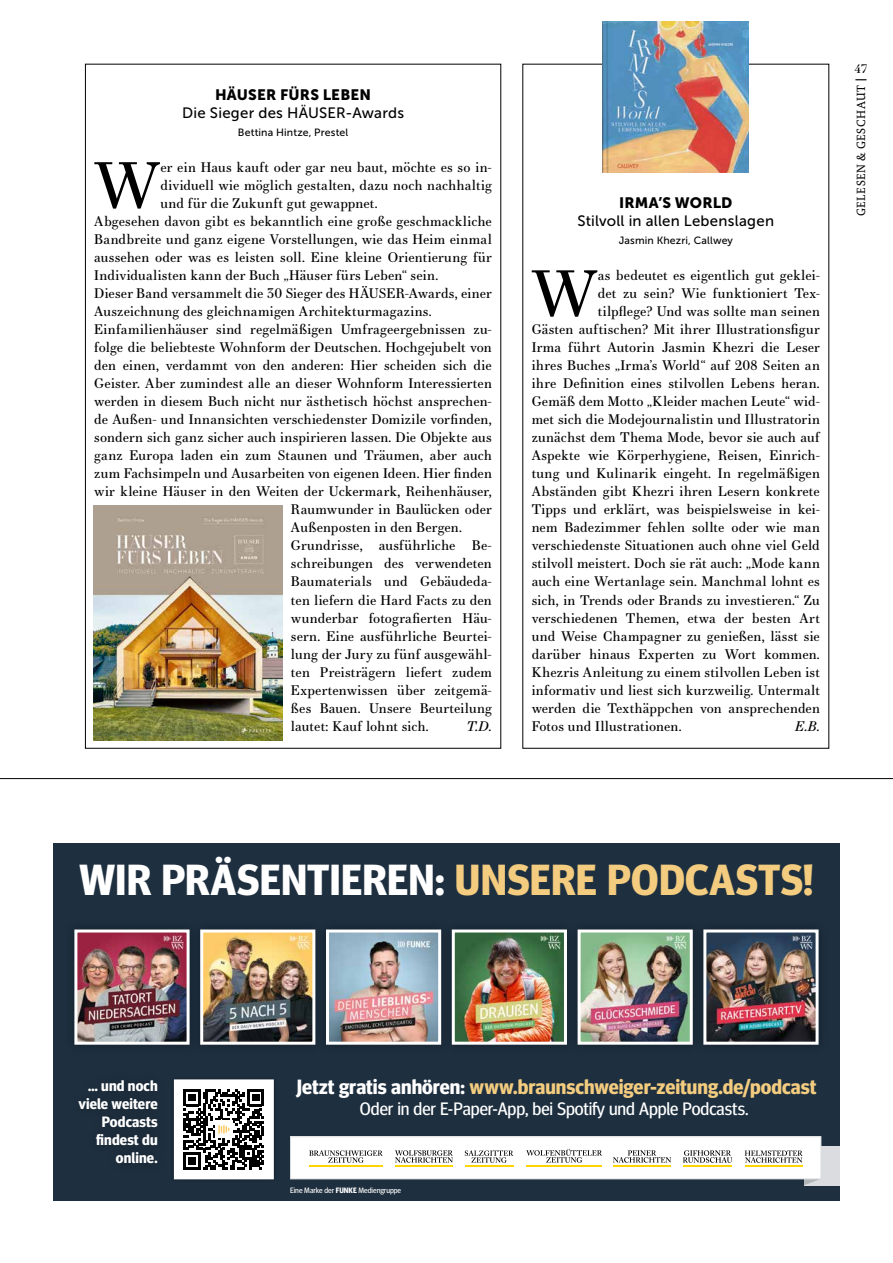
<style>
.page{position:relative;width:893px;height:1263px;background:#fff}
.page>*{position:absolute;margin:0;border:0;box-sizing:border-box;transform-origin:0 0}
.t1{font:63.6px "Essonnes Text";color:#000}
.t2{font:700 43.5px "Meta Headline Pro";letter-spacing:.01em;color:#fff}
.t3{font:700 20.7px "Meta Headline Pro";color:#f3cc7f}
.t4{font:18px "Meta Headline Pro";letter-spacing:-.005em;color:#fff}
.t5{font:15px "Museo Sans 500";letter-spacing:.015em;color:#000}
.t6{font:700 15px/18px "Meta Headline Pro";letter-spacing:.01em;color:#fff;text-align:right}
.t7{font:15px "Museo Sans 900";letter-spacing:.01em;color:#000}
.t8{font:13.5px "Essonnes Text";letter-spacing:.01em;color:#000}
.t9{font:italic 13.5px "Essonnes Text";color:#000}
.t10{font:12px "Expo Serif Pro";letter-spacing:.045em;color:#000}
.t11{font:12px "Essonnes Text";color:#000}
.t12{font:10.5px "Museo Sans 500";letter-spacing:.015em;color:#000}
.t13{font:7.8px "Meta Headline Pro";color:#fff}
.s1{font-weight:700}
.s2{color:#f3cc7f}
.s3{color:#fff}
</style>
<div class="page">
<img style="left:94px;top:505px;width:188px;height:235px">
<img style="left:603px;top:21px;width:146px;height:152px">
<hr style="left:0;top:778px;width:893px;height:1px;background:#000">
<div style="left:53px;top:843px;width:787px;height:357px;background:#1e2f3f"></div>
<div style="left:804px;top:1146px;width:36px;height:39px;background:#dadcdf"></div>
<div style="left:290px;top:1137px;width:531px;height:42px;background:#fff"></div>
<svg style="left:309px;top:1150px;width:74px;height:13px"></svg>
<hr style="left:309px;top:1165px;width:73px;height:2px;background:#ffd500">
<svg style="left:395px;top:1150px;width:58px;height:13px"></svg>
<hr style="left:395px;top:1165px;width:58px;height:2px;background:#ffd500">
<svg style="left:465px;top:1150px;width:48px;height:13px"></svg>
<hr style="left:465px;top:1165px;width:48px;height:2px;background:#ffd500">
<svg style="left:526px;top:1149px;width:76px;height:14px"></svg>
<hr style="left:526px;top:1165px;width:76px;height:2px;background:#ffd500">
<svg style="left:613px;top:1150px;width:58px;height:12px"></svg>
<hr style="left:613px;top:1165px;width:58px;height:2px;background:#ffd500">
<svg style="left:683px;top:1150px;width:49px;height:13px"></svg>
<hr style="left:683px;top:1165px;width:49px;height:2px;background:#ffd500">
<svg style="left:745px;top:1150px;width:74px;height:35px"></svg>
<hr style="left:745px;top:1165px;width:57px;height:2px;background:#ffd500">
<div style="left:290px;top:1136px;width:531px;height:43px;border:1px solid #dadcdf"></div>
<div style="left:65px;top:920px;width:134px;height:134px;background:#1c2c3b"></div>
<img style="left:74px;top:929px;width:116px;height:116px">
<div style="left:191px;top:920px;width:134px;height:134px;background:#1b2a39"></div>
<img style="left:200px;top:929px;width:116px;height:116px">
<div style="left:316px;top:920px;width:135px;height:134px;background:#1b2b39"></div>
<img style="left:326px;top:929px;width:116px;height:116px">
<div style="left:442px;top:920px;width:135px;height:134px;background:#1b2b39"></div>
<img style="left:451px;top:929px;width:116px;height:116px">
<div style="left:568px;top:920px;width:135px;height:134px;background:#1b2b39"></div>
<img style="left:577px;top:929px;width:116px;height:116px">
<div style="left:694px;top:920px;width:134px;height:134px;background:#1b2b3a"></div>
<img style="left:703px;top:929px;width:116px;height:116px">
<div style="left:170px;top:1075px;width:108px;height:108px;background:#000;opacity:.3"></div>
<div style="left:175px;top:1080px;width:98px;height:99px;background:#fff"></div>
<svg style="left:184px;top:1089px;width:80px;height:81px"></svg>
<div style="left:174px;top:1079px;width:100px;height:100px;border:1px solid #fff"></div>
<p class="t7" style="left:215px;top:86px;width:158px">HÄUSER FÜRS LEBEN</p>
<p class="t5" style="left:182px;top:104px;width:223px">Die Sieger des HÄUSER-Awards</p>
<p class="t12" style="left:238px;top:126px;width:112px">Bettina Hintze, Prestel</p>
<h1 class="t1" style="left:94px;top:139px;width:68px">W</h1>
<p class="t8" style="left:160px;top:157px;width:333px">er ein Haus kauft oder gar neu baut, möchte es so in-</p>
<p class="t8" style="left:160px;top:175px;width:333px">dividuell wie möglich gestalten, dazu noch nachhaltig</p>
<p class="t8" style="left:160px;top:193px;width:219px">und für die Zukunft gut gewappnet.</p>
<p class="t8" style="left:94px;top:211px;width:399px">Abgesehen davon gibt es bekanntlich eine große geschmackliche</p>
<p class="t8" style="left:94px;top:229px;width:399px">Bandbreite und ganz eigene Vorstellungen, wie das Heim einmal</p>
<p class="t8" style="left:94px;top:247px;width:399px">aussehen oder was es leisten soll. Eine kleine Orientierung für</p>
<p class="t8" style="left:94px;top:265px;width:345px">Individualisten kann der Buch „Häuser fürs Leben“ sein.</p>
<p class="t8" style="left:94px;top:283px;width:399px">Dieser Band versammelt die 30 Sieger des HÄUSER-Awards, einer</p>
<p class="t8" style="left:94px;top:301px;width:339px">Auszeichnung des gleichnamigen Architekturmagazins.</p>
<p class="t8" style="left:94px;top:319px;width:399px">Einfamilienhäuser sind regelmäßigen Umfrageergebnissen zu-</p>
<p class="t8" style="left:94px;top:338px;width:399px">folge die beliebteste Wohnform der Deutschen. Hochgejubelt von</p>
<p class="t8" style="left:94px;top:356px;width:399px">den einen, verdammt von den anderen: Hier scheiden sich die</p>
<p class="t8" style="left:94px;top:374px;width:399px">Geister. Aber zumindest alle an dieser Wohnform Interessierten</p>
<p class="t8" style="left:94px;top:392px;width:399px">werden in diesem Buch nicht nur ästhetisch höchst ansprechen-</p>
<p class="t8" style="left:94px;top:410px;width:399px">de Außen- und Innansichten verschiedenster Domizile vorfinden,</p>
<p class="t8" style="left:94px;top:428px;width:399px">sondern sich ganz sicher auch inspirieren lassen. Die Objekte aus</p>
<p class="t8" style="left:94px;top:446px;width:399px">ganz Europa laden ein zum Staunen und Träumen, aber auch</p>
<p class="t8" style="left:94px;top:464px;width:399px">zum Fachsimpeln und Ausarbeiten von eigenen Ideen. Hier finden</p>
<p class="t8" style="left:94px;top:482px;width:399px">wir kleine Häuser in den Weiten der Uckermark, Reihenhäuser,</p>
<p class="t8" style="left:291px;top:500px;width:202px">Raumwunder in Baulücken oder</p>
<p class="t8" style="left:291px;top:518px;width:173px">Außenposten in den Bergen.</p>
<p class="t8" style="left:291px;top:536px;width:202px">Grundrisse, ausführliche Be-</p>
<p class="t8" style="left:291px;top:554px;width:202px">schreibungen des verwendeten</p>
<p class="t8" style="left:291px;top:572px;width:202px">Baumaterials und Gebäudeda-</p>
<p class="t8" style="left:291px;top:590px;width:202px">ten liefern die Hard Facts zu den</p>
<p class="t8" style="left:291px;top:608px;width:202px">wunderbar fotografierten Häu-</p>
<p class="t8" style="left:291px;top:626px;width:202px">sern. Eine ausführliche Beurtei-</p>
<p class="t8" style="left:291px;top:644px;width:202px">lung der Jury zu fünf ausgewähl-</p>
<p class="t8" style="left:291px;top:662px;width:202px">ten Preisträgern liefert zudem</p>
<p class="t8" style="left:291px;top:680px;width:202px">Expertenwissen über zeitgemä-</p>
<p class="t8" style="left:291px;top:698px;width:202px">ßes Bauen. Unsere Beurteilung</p>
<p class="t8" style="left:291px;top:716px;width:139px">lautet: Kauf lohnt sich.</p>
<p class="t9" style="left:467px;top:716px;width:27px">T.D.</p>
<p class="t7" style="left:619px;top:194px;width:115px">IRMA’S WORLD</p>
<p class="t5" style="left:578px;top:213px;width:198px">Stilvoll in allen Lebenslagen</p>
<p class="t12" style="left:619px;top:235px;width:116px">Jasmin Khezri, Callwey</p>
<h1 class="t1" style="left:531px;top:247px;width:68px">W</h1>
<p class="t8" style="left:598px;top:265px;width:224px">as bedeutet es eigentlich gut geklei-</p>
<p class="t8" style="left:598px;top:283px;width:224px">det zu sein? Wie funktioniert Tex-</p>
<p class="t8" style="left:598px;top:301px;width:224px">tilpflege? Und was sollte man seinen</p>
<p class="t8" style="left:532px;top:319px;width:290px">Gästen auftischen? Mit ihrer Illustrationsfigur</p>
<p class="t8" style="left:532px;top:337px;width:290px">Irma führt Autorin Jasmin Khezri die Leser</p>
<p class="t8" style="left:532px;top:356px;width:290px">ihres Buches „Irma’s World“ auf 208 Seiten an</p>
<p class="t8" style="left:532px;top:374px;width:290px">ihre Definition eines stilvollen Lebens heran.</p>
<p class="t8" style="left:532px;top:392px;width:290px">Gemäß dem Motto „Kleider machen Leute“ wid-</p>
<p class="t8" style="left:532px;top:410px;width:290px">met sich die Modejournalistin und Illustratorin</p>
<p class="t8" style="left:532px;top:428px;width:290px">zunächst dem Thema Mode, bevor sie auch auf</p>
<p class="t8" style="left:532px;top:446px;width:290px">Aspekte wie Körperhygiene, Reisen, Einrich-</p>
<p class="t8" style="left:532px;top:464px;width:290px">tung und Kulinarik eingeht. In regelmäßigen</p>
<p class="t8" style="left:532px;top:482px;width:290px">Abständen gibt Khezri ihren Lesern konkrete</p>
<p class="t8" style="left:532px;top:500px;width:290px">Tipps und erklärt, was beispielsweise in kei-</p>
<p class="t8" style="left:532px;top:518px;width:290px">nem Badezimmer fehlen sollte oder wie man</p>
<p class="t8" style="left:532px;top:536px;width:290px">verschiedenste Situationen auch ohne viel Geld</p>
<p class="t8" style="left:532px;top:554px;width:290px">stilvoll meistert. Doch sie rät auch: „Mode kann</p>
<p class="t8" style="left:532px;top:572px;width:290px">auch eine Wertanlage sein. Manchmal lohnt es</p>
<p class="t8" style="left:532px;top:590px;width:290px">sich, in Trends oder Brands zu investieren.“ Zu</p>
<p class="t8" style="left:532px;top:608px;width:290px">verschiedenen Themen, etwa der besten Art</p>
<p class="t8" style="left:532px;top:626px;width:290px">und Weise Champagner zu genießen, lässt sie</p>
<p class="t8" style="left:532px;top:644px;width:290px">darüber hinaus Experten zu Wort kommen.</p>
<p class="t8" style="left:532px;top:662px;width:290px">Khezris Anleitung zu einem stilvollen Leben ist</p>
<p class="t8" style="left:532px;top:680px;width:290px">informativ und liest sich kurzweilig. Untermalt</p>
<p class="t8" style="left:532px;top:698px;width:290px">werden die Texthäppchen von ansprechenden</p>
<p class="t8" style="left:532px;top:716px;width:151px">Fotos und Illustrationen.</p>
<p class="t9" style="left:795px;top:716px;width:26px">E.B.</p>
<p class="t11" style="left:854px;top:60px;width:15px">47</p>
<p class="t10" style="left:854px;top:216px;width:140px;rotate:-90deg">GELESEN &amp; GESCHAUT <span class="s1">|</span></p>
<h2 class="t2" style="left:79px;top:845px;width:736px">WIR PRÄSENTIEREN: <span class="s2">UNSERE PODCASTS!</span></h2>
<p class="t6" style="left:78px;top:1076px;width:81px">… und noch viele weitere<br>Podcasts findest du online.</p>
<h3 class="t3" style="left:297px;top:1070px;width:521px"><span class="s3">Jetzt gratis anhören:</span> www.braunschweiger-zeitung.de/podcast</h3>
<h3 class="t4" style="left:360px;top:1095px;width:390px">Oder in der E-Paper-App, bei Spotify und Apple Podcasts.</h3>
<p class="t13" style="left:290px;top:1184px;width:113px">Eine Marke der <span class="s1">FUNKE</span> Mediengruppe</p>
</div>
